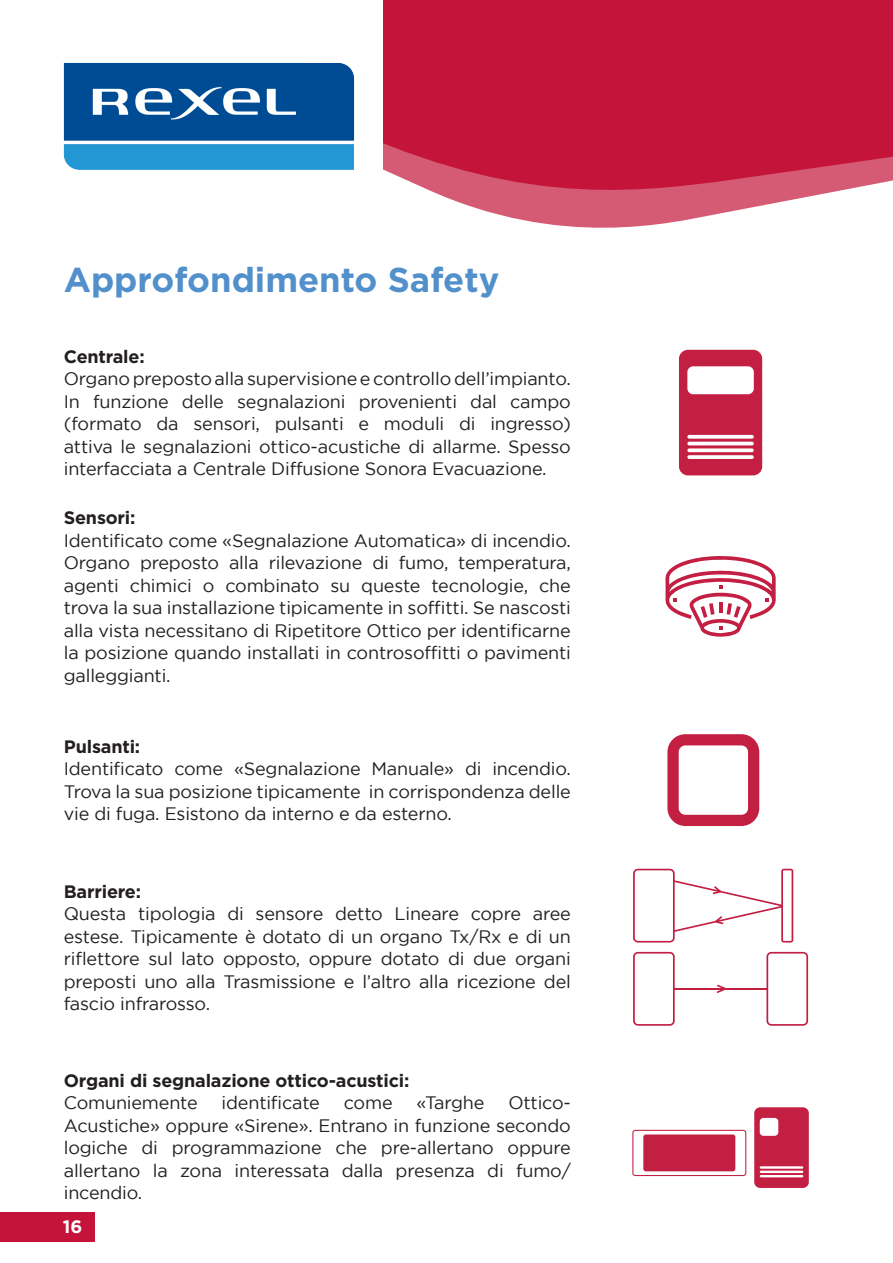
<style>
.page{position:relative;width:893px;height:1263px;background:#fff}
.page>*{position:absolute;margin:0;border:0;box-sizing:border-box;transform-origin:0 0}
.t1{font:700 34.5px "Gotham";color:#5290cc}
.t2{font:18px/22.5px "Gotham";letter-spacing:-.01em;color:#231f20;text-align:justify}
.t3{font:700 18px "Gotham";letter-spacing:-.01em;color:#231f20}
.t4{font:700 18px "Gotham";color:#fff}
</style>
<div class="page">
<svg style="left:486px;top:211px;width:247px;height:17px;fill:#d55a74"></svg>
<svg style="left:383px;top:0;width:509px;height:211px;background:#c82648"></svg>
<img style="left:63px;top:62px;width:292px;height:108px">
<svg style="left:892px;top:0;width:1px;height:181px"></svg>
<div style="left:0;top:1212px;width:94px;height:30px;background:#c41439"></div>
<div style="left:679px;top:350px;width:83px;height:125px;background:#c31f43;border-radius:9px"></div>
<div style="left:687px;top:366px;width:67px;height:28px;background:#fff;border-radius:6px"></div>
<svg style="left:687px;top:435px;width:67px;height:4px"></svg>
<hr style="left:687px;top:442px;width:67px;height:3px;background:#fff;border-radius:2px">
<svg style="left:687px;top:448px;width:67px;height:4px"></svg>
<svg style="left:687px;top:455px;width:67px;height:4px"></svg>
<svg style="left:665px;top:556px;width:111px;height:81px"></svg>
<svg style="left:633px;top:952px;width:42px;height:74px"></svg>
<svg style="left:766px;top:952px;width:42px;height:74px"></svg>
<svg style="left:633px;top:869px;width:160px;height:73px"></svg>
<hr style="left:674px;top:988px;width:93px;height:2px;background:#c31f43">
<svg style="left:717px;top:984px;width:9px;height:9px"></svg>
<svg style="left:667px;top:734px;width:92px;height:92px"></svg>
<div style="left:754px;top:1107px;width:55px;height:81px;background:#c31f43;border-radius:6px"></div>
<div style="left:760px;top:1118px;width:18px;height:18px;background:#fff;border-radius:4px"></div>
<hr style="left:760px;top:1166px;width:43px;height:3px;background:#fff">
<hr style="left:760px;top:1170px;width:43px;height:3px;background:#fff">
<hr style="left:760px;top:1175px;width:43px;height:2px;background:#fff">
<svg style="left:632px;top:1130px;width:114px;height:46px"></svg>
<div style="left:643px;top:1134px;width:92px;height:37px;background:#c31f43;border-radius:3px"></div>
<p class="t1" style="left:64px;top:260px;width:437px">Approfondimento Safety</p>
<p class="t3" style="left:64px;top:346px;width:82px">Centrale:</p>
<p class="t2" style="left:64px;top:367px;width:509px">Organo preposto alla supervisione e controllo dell’impianto.<br>In funzione delle segnalazioni provenienti dal campo (formato da sensori, pulsanti e moduli di ingresso) attiva le segnalazioni ottico-acustiche di allarme. Spesso interfacciata a Centrale Diffusione Sonora Evacuazione.</p>
<p class="t3" style="left:64px;top:507px;width:73px">Sensori:</p>
<p class="t2" style="left:64px;top:529px;width:509px">Identificato come «Segnalazione Automatica» di incendio.<br>Organo preposto alla rilevazione di fumo, temperatura, agenti chimici o combinato su queste tecnologie, che trova la sua installazione tipicamente in soffitti. Se nascosti alla vista necessitano di Ripetitore Ottico per identificarne la posizione quando installati in controsoffitti o pavimenti galleggianti.</p>
<p class="t3" style="left:64px;top:736px;width:78px">Pulsanti:</p>
<p class="t2" style="left:64px;top:757px;width:509px">Identificato come «Segnalazione Manuale» di incendio.<br>Trova la sua posizione tipicamente in corrispondenza delle vie di fuga. Esistono da interno e da esterno.</p>
<p class="t3" style="left:64px;top:881px;width:79px">Barriere:</p>
<p class="t2" style="left:64px;top:902px;width:509px">Questa tipologia di sensore detto Lineare copre aree estese. Tipicamente è dotato di un organo Tx/Rx e di un riflettore sul lato opposto, oppure dotato di due organi preposti uno alla Trasmissione e l’altro alla ricezione del fascio infrarosso.</p>
<p class="t3" style="left:64px;top:1070px;width:347px">Organi di segnalazione ottico-acustici:</p>
<p class="t2" style="left:64px;top:1091px;width:135px">Comuniemente</p>
<p class="t2" style="left:222px;top:1091px;width:100px">identificate</p>
<p class="t2" style="left:344px;top:1091px;width:50px">come</p>
<p class="t2" style="left:417px;top:1091px;width:69px">«Targhe</p>
<p class="t2" style="left:64px;top:1091px;width:509px;text-indent:445px">Ottico-Acustiche» oppure «Sirene». Entrano in funzione secondo logiche di programmazione che pre-allertano oppure allertano la zona interessata dalla presenza di fumo/ incendio.</p>
<p class="t4" style="left:63px;top:1216px;width:21px">16</p>
</div>
